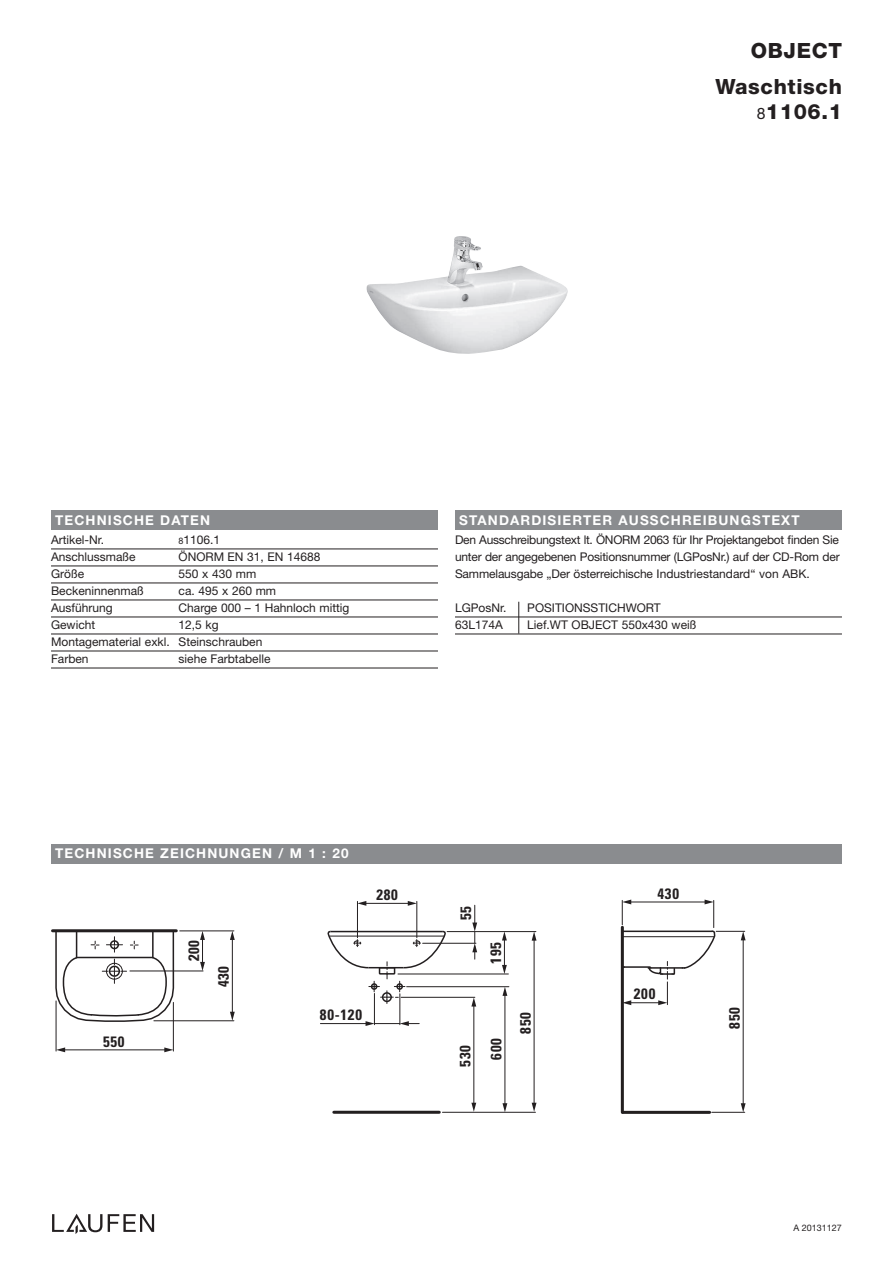
<style>
.page{position:relative;width:893px;height:1263px;background:#fff}
.page>*{position:absolute;margin:0;border:0;box-sizing:border-box;transform-origin:0 0}
.t1{font:800 21px/36.2px "Helvetica Neue";letter-spacing:.03em;color:#231f20;text-align:right}
.t2{font:700 condensed 15px/31.2px "Univers";letter-spacing:.05em;color:#231f20;text-align:center}
.t3{font:700 13.5px "Helvetica Neue";letter-spacing:.085em;color:#fff}
.t4{font:12px/17px "Helvetica Neue";color:#231f20}
.t5{font:9px "Helvetica Neue";color:#231f20}
.s1{font-weight:400;font-size:15.75px}
.s2{font-size:9px}
</style>
<div class="page">
<hr style="left:51px;top:549px;width:387px;height:1px;background:#231f20">
<hr style="left:51px;top:566px;width:387px;height:1px;background:#231f20">
<hr style="left:51px;top:583px;width:387px;height:1px;background:#231f20">
<hr style="left:51px;top:600px;width:387px;height:1px;background:#231f20">
<hr style="left:51px;top:617px;width:387px;height:1px;background:#231f20">
<hr style="left:51px;top:634px;width:387px;height:1px;background:#231f20">
<hr style="left:51px;top:651px;width:387px;height:1px;background:#231f20">
<hr style="left:51px;top:668px;width:387px;height:1px;background:#231f20">
<div style="left:51px;top:844px;width:791px;height:19px;background:#8a8c8f"></div>
<div style="left:51px;top:510px;width:387px;height:19px;background:#8a8c8f"></div>
<div style="left:455px;top:510px;width:387px;height:19px;background:#8a8c8f"></div>
<hr style="left:455px;top:617px;width:387px;height:1px;background:#231f20">
<hr style="left:455px;top:634px;width:387px;height:1px;background:#231f20">
<hr style="left:518px;top:602px;width:1px;height:32px;background:#231f20">
<svg style="left:108px;top:1214px;width:46px;height:18px"></svg>
<svg style="left:52px;top:1214px;width:50px;height:20px"></svg>
<img style="left:366px;top:236px;width:202px;height:118px">
<hr style="left:53px;top:929px;width:123px;height:3px;background:#231f20">
<hr style="left:130px;top:971px;width:73px;height:1px;background:#231f20">
<svg style="left:230px;top:931px;width:5px;height:9px"></svg>
<svg style="left:230px;top:1012px;width:5px;height:9px"></svg>
<hr style="left:154px;top:1020px;width:80px;height:1px;background:#231f20">
<hr style="left:180px;top:931px;width:54px;height:1px;background:#231f20">
<hr style="left:232px;top:939px;width:1px;height:73px;background:#231f20">
<svg style="left:164px;top:1047px;width:9px;height:5px"></svg>
<svg style="left:56px;top:1047px;width:9px;height:5px"></svg>
<hr style="left:173px;top:1002px;width:1px;height:49px;background:#231f20">
<hr style="left:56px;top:1001px;width:1px;height:50px;background:#231f20">
<hr style="left:65px;top:1049px;width:100px;height:1px;background:#231f20">
<svg style="left:200px;top:931px;width:5px;height:40px"></svg>
<svg style="left:55px;top:929px;width:120px;height:94px"></svg>
<div style="left:110px;top:940px;width:9px;height:9px;border:2px solid #231f20;border-radius:50%"></div>
<hr style="left:334px;top:1111px;width:105px;height:3px;background:#231f20">
<hr style="left:374px;top:993px;width:1px;height:32px;background:#231f20">
<hr style="left:400px;top:994px;width:1px;height:31px;background:#231f20">
<hr style="left:320px;top:1023px;width:46px;height:1px;background:#231f20">
<svg style="left:366px;top:1021px;width:53px;height:5px"></svg>
<svg style="left:408px;top:901px;width:9px;height:5px"></svg>
<svg style="left:358px;top:901px;width:8px;height:5px"></svg>
<hr style="left:366px;top:903px;width:42px;height:1px;background:#231f20">
<hr style="left:357px;top:901px;width:1px;height:37px;background:#231f20">
<hr style="left:417px;top:901px;width:1px;height:37px;background:#231f20">
<hr style="left:447px;top:931px;width:89px;height:1px;background:#231f20">
<hr style="left:423px;top:943px;width:53px;height:1px;background:#231f20">
<svg style="left:502px;top:931px;width:5px;height:43px"></svg>
<hr style="left:398px;top:974px;width:110px;height:1px;background:#231f20">
<svg style="left:532px;top:931px;width:4px;height:10px"></svg>
<svg style="left:532px;top:1103px;width:4px;height:9px"></svg>
<hr style="left:534px;top:940px;width:1px;height:163px;background:#231f20">
<svg style="left:502px;top:1103px;width:5px;height:9px"></svg>
<svg style="left:502px;top:987px;width:5px;height:9px"></svg>
<hr style="left:505px;top:995px;width:1px;height:109px;background:#231f20">
<hr style="left:407px;top:986px;width:102px;height:1px;background:#231f20">
<hr style="left:401px;top:997px;width:74px;height:1px;background:#231f20">
<hr style="left:442px;top:1112px;width:93px;height:1px;background:#231f20">
<svg style="left:471px;top:997px;width:5px;height:9px"></svg>
<svg style="left:471px;top:1103px;width:5px;height:9px"></svg>
<hr style="left:474px;top:1006px;width:1px;height:97px;background:#231f20">
<svg style="left:472px;top:905px;width:5px;height:54px"></svg>
<svg style="left:327px;top:930px;width:119px;height:73px"></svg>
<hr style="left:330px;top:931px;width:113px;height:1px;background:#231f20">
<hr style="left:369px;top:967px;width:35px;height:1px;background:#231f20">
<hr style="left:623px;top:930px;width:89px;height:2px;background:#231f20">
<hr style="left:623px;top:936px;width:91px;height:1px;background:#231f20">
<hr style="left:648px;top:967px;width:34px;height:2px;background:#231f20">
<hr style="left:623px;top:1111px;width:87px;height:3px;background:#231f20">
<hr style="left:621px;top:927px;width:3px;height:185px;background:#231f20">
<hr style="left:712px;top:1112px;width:33px;height:1px;background:#231f20">
<svg style="left:741px;top:1103px;width:5px;height:9px"></svg>
<hr style="left:743px;top:940px;width:1px;height:164px;background:#231f20">
<svg style="left:621px;top:899px;width:10px;height:35px"></svg>
<hr style="left:631px;top:902px;width:74px;height:1px;background:#231f20">
<svg style="left:623px;top:961px;width:53px;height:44px"></svg>
<svg style="left:682px;top:899px;width:64px;height:70px"></svg>
<h1 class="t1" style="left:715px;top:34px;width:128px">OBJECT<br>Waschtisch</h1>
<h1 class="t1" style="left:757px;top:95px;width:87px"><span class="s1">8</span>1106.1</h1>
<p class="t3" style="left:55px;top:515px;width:156px">TECHNISCHE DATEN</p>
<p class="t3" style="left:459px;top:515px;width:342px">STANDARDISIERTER AUSSCHREIBUNGSTEXT</p>
<p class="t4" style="left:455px;top:533px;width:386px;text-align:justify">Den Ausschreibungstext lt. ÖNORM 2063 für Ihr Projektangebot finden Sie unter der angegebenen Positionsnummer (LGPosNr.) auf der CD-Rom der Sammelausgabe „Der österreichische Industriestandard“ von ABK.</p>
<p class="t4" style="left:455px;top:601px;width:53px">LGPosNr.</p>
<p class="t4" style="left:527px;top:601px;width:135px">POSITIONSSTICHWORT</p>
<p class="t4" style="left:455px;top:618px;width:49px">63L174A</p>
<p class="t4" style="left:527px;top:618px;width:171px">Lief.WT OBJECT 550x430 weiß</p>
<p class="t4" style="left:51px;top:533px;width:55px">Artikel-Nr.</p>
<p class="t4" style="left:179px;top:533px;width:43px"><span class="s2">8</span>1106.1</p>
<p class="t4" style="left:51px;top:550px;width:86px">Anschlussmaße</p>
<p class="t4" style="left:179px;top:550px;width:143px">ÖNORM EN 31, EN 14688</p>
<p class="t4" style="left:51px;top:567px;width:35px">Größe</p>
<p class="t4" style="left:179px;top:567px;width:79px">550 x 430 mm</p>
<p class="t4" style="left:51px;top:584px;width:94px">Beckeninnenmaß</p>
<p class="t4" style="left:179px;top:584px;width:99px">ca. 495 x 260 mm</p>
<p class="t4" style="left:51px;top:601px;width:63px">Ausführung</p>
<p class="t4" style="left:179px;top:601px;width:172px">Charge 000 – 1 Hahnloch mittig</p>
<p class="t4" style="left:51px;top:618px;width:46px">Gewicht</p>
<p class="t4" style="left:51px;top:618px;width:213px;text-indent:128px">12,5 kg<br>Montagematerial exkl. Steinschrauben<br>Farben</p>
<p class="t4" style="left:179px;top:652px;width:93px">siehe Farbtabelle</p>
<p class="t3" style="left:55px;top:849px;width:295px">TECHNISCHE ZEICHNUNGEN / M 1 : 20</p>
<p class="t2" style="left:103px;top:1027px;width:23px">550</p>
<p class="t2" style="left:180px;top:961px;width:23px;rotate:-90deg">200</p>
<p class="t2" style="left:209px;top:987px;width:23px;rotate:-90deg">430</p>
<p class="t2" style="left:320px;top:1001px;width:44px">80-120</p>
<p class="t2" style="left:376px;top:880px;width:23px">280</p>
<p class="t2" style="left:657px;top:879px;width:23px">430</p>
<p class="t2" style="left:452px;top:920px;width:16px;rotate:-90deg">55</p>
<p class="t2" style="left:482px;top:964px;width:23px;rotate:-90deg">195</p>
<p class="t2" style="left:451px;top:1067px;width:30px;rotate:-90deg">530<br>600</p>
<p class="t2" style="left:511px;top:1034px;width:23px;rotate:-90deg">850</p>
<p class="t2" style="left:634px;top:980px;width:23px">200</p>
<p class="t2" style="left:720px;top:1029px;width:23px;rotate:-90deg">850</p>
<p class="t5" style="left:793px;top:1224px;width:50px">A 20131127</p>
</div>
